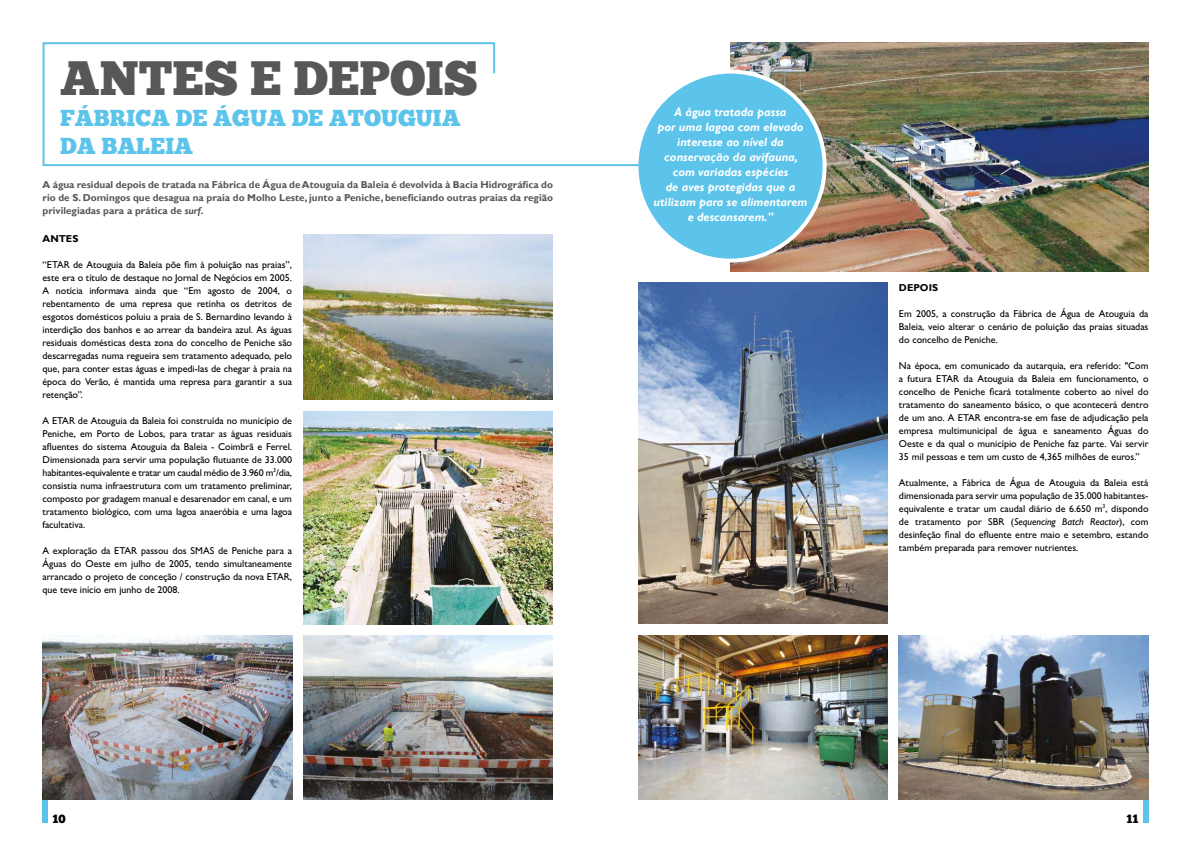
<style>
.page{position:relative;width:1191px;height:842px;background:#fff}
.page>*{position:absolute;margin:0;border:0;box-sizing:border-box;transform-origin:0 0}
.t1{font:48px "Chunk Five Ex";color:#575756}
.t2{font:23px/27.6px "Chunk Five Ex";color:#5cc4ea}
.t3{font:italic 700 12px/15px "Gill Sans";color:#fff;text-align:center}
.t4{font:12px "Chunk Five Ex";color:#000}
.t5{font:500 10px/13px "Gill Sans MT Pro";color:#000;text-align:justify}
.t6{font:700 10px/13px "Gill Sans";color:#575756;text-align:justify}
.t7{font:700 10px "Gill Sans";color:#000}
.s1{font-style:italic}
</style>
<div class="page">
<div style="left:1142px;top:799px;width:6px;height:24px;background:#5cc4ea"></div>
<div style="left:43px;top:799px;width:5px;height:24px;background:#5cc4ea"></div>
<img style="left:638px;top:282px;width:249px;height:341px">
<img style="left:730px;top:43px;width:418px;height:228px">
<div style="left:636px;top:72px;width:188px;height:189px;background:#5cc4ea;border-radius:50%"></div>
<img style="left:899px;top:635px;width:249px;height:164px">
<img style="left:638px;top:635px;width:249px;height:164px">
<svg style="left:42px;top:42px;width:602px;height:125px"></svg>
<img style="left:303px;top:235px;width:250px;height:164px">
<img style="left:303px;top:635px;width:250px;height:164px">
<img style="left:303px;top:411px;width:250px;height:213px">
<img style="left:43px;top:635px;width:249px;height:164px">
<h1 class="t1" style="left:60px;top:42px;width:419px">ANTES E DEPOIS</h1>
<h2 class="t2" style="left:60px;top:104px;width:402px">FÁBRICA DE ÁGUA DE ATOUGUIA<br>DA BALEIA</h2>
<p class="t6" style="left:43px;top:178px;width:512px">A água residual depois de tratada na Fábrica de Água de Atouguia da Baleia é devolvida à Bacia Hidrográfica do rio de S. Domingos que desagua na praia do Molho Leste, junto a Peniche, beneficiando outras praias da região privilegiadas para a prática de <span class="s1">surf</span>.</p>
<p class="t7" style="left:43px;top:232px;width:37px">ANTES</p>
<p class="t5" style="left:43px;top:258px;width:251px">“ETAR de Atouguia da Baleia põe fim à poluição nas praias”, este era o título de destaque no Jornal de Negócios em 2005.<br>A notícia informava ainda que “Em agosto de 2004, o rebentamento de uma represa que retinha os detritos de esgotos domésticos poluiu a praia de S. Bernardino levando à interdição dos banhos e ao arrear da bandeira azul. As águas residuais domésticas desta zona do concelho de Peniche são descarregadas numa regueira sem tratamento adequado, pelo que, para conter estas águas e impedi-las de chegar à praia na época do Verão, é mantida uma represa para garantir a sua retenção”.</p>
<p class="t5" style="left:43px;top:414px;width:251px">A ETAR de Atouguia da Baleia foi construída no município de Peniche, em Porto de Lobos, para tratar as águas residuais afluentes do sistema Atouguia da Baleia - Coimbrã e Ferrel.<br>Dimensionada para servir uma população flutuante de 33.000 habitantes-equivalente e tratar um caudal médio de 3.960 m<sup>3</sup>/dia, consistia numa infraestrutura com um tratamento preliminar, composto por gradagem manual e desarenador em canal, e um tratamento biológico, com uma lagoa anaeróbia e uma lagoa facultativa.</p>
<p class="t5" style="left:43px;top:544px;width:251px">A exploração da ETAR passou dos SMAS de Peniche para a Águas do Oeste em julho de 2005, tendo simultaneamente arrancado o projeto de conceção / construção da nova ETAR, que teve início em junho de 2008.</p>
<p class="t3" style="left:653px;top:105px;width:155px">A água tratada passa<br>por uma lagoa com elevado interesse ao nível da conservação da avifauna, com variadas espécies<br>de aves protegidas que a utilizam para se alimentarem e descansarem."</p>
<p class="t7" style="left:899px;top:281px;width:41px">DEPOIS</p>
<p class="t5" style="left:899px;top:307px;width:251px">Em 2005, a construção da Fábrica de Água de Atouguia da Baleia, veio alterar o cenário de poluição das praias situadas do concelho de Peniche.</p>
<p class="t5" style="left:899px;top:359px;width:251px">Na época, em comunicado da autarquia, era referido: "Com a futura ETAR da Atouguia da Baleia em funcionamento, o concelho de Peniche ficará totalmente coberto ao nível do tratamento do saneamento básico, o que acontecerá dentro de um ano. A ETAR encontra-se em fase de adjudicação pela empresa multimunicipal de água e saneamento Águas do Oeste e da qual o município de Peniche faz parte. Vai servir 35 mil pessoas e tem um custo de 4,365 milhões de euros.”</p>
<p class="t5" style="left:899px;top:476px;width:251px">Atualmente, a Fábrica de Água de Atouguia da Baleia está dimensionada para servir uma população de 35.000 habitantes&shy;equivalente e tratar um caudal diário de 6.650 m<sup>3</sup>, dispondo de tratamento por SBR (<span class="s1">Sequencing Batch Reactor</span>), com desinfeção final do efluente entre maio e setembro, estando também preparada para remover nutrientes.</p>
<p class="t4" style="left:52px;top:810px;width:15px">10</p>
<p class="t4" style="left:1126px;top:810px;width:13px">11</p>
</div>
